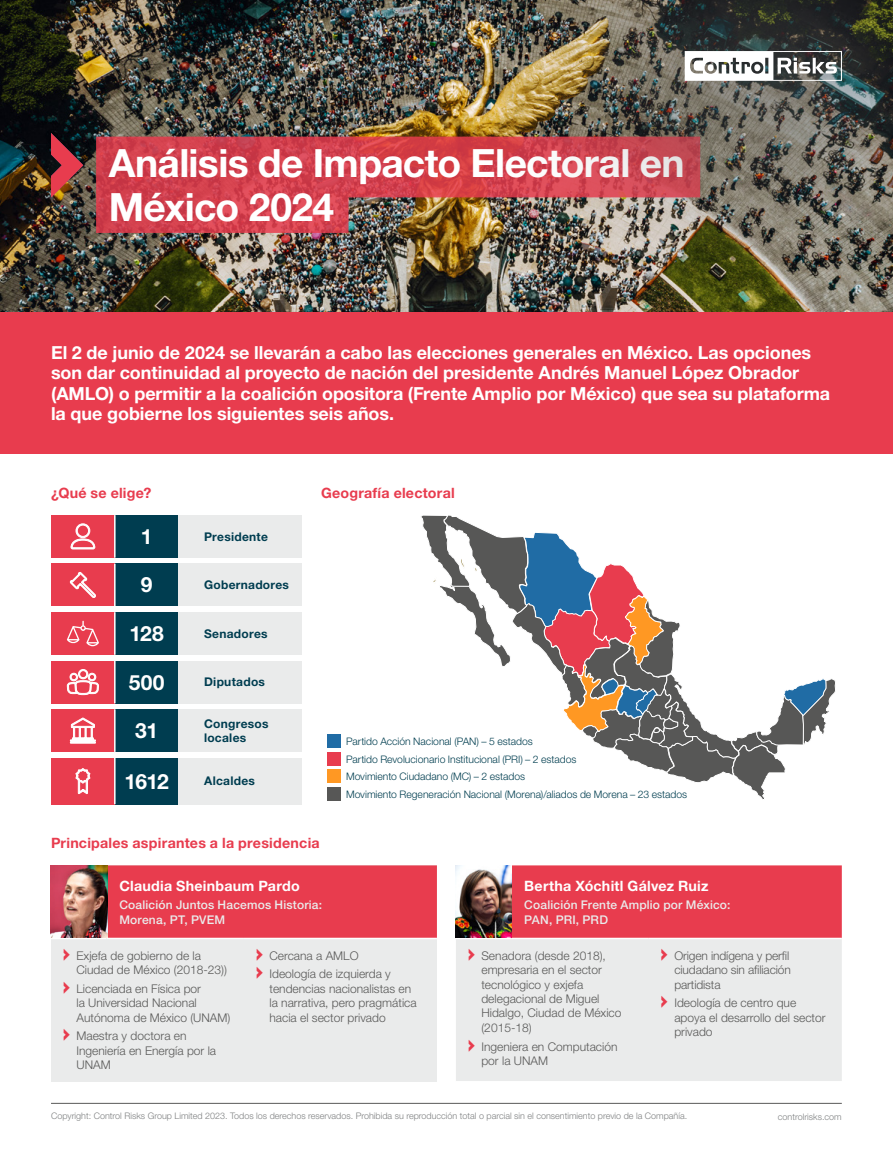
<style>
.page{position:relative;width:893px;height:1170px;background:#fff}
.page>*{position:absolute;margin:0;border:0;box-sizing:border-box;transform-origin:0 0}
.t1{font:700 39px/43.3px "Helvetica Neue LT Std";letter-spacing:-.015em;color:#fff}
.t2{font:700 21px "Helvetica Neue LT Std";letter-spacing:-.025em;color:#fff}
.t3{font:700 18px/20.2px "Helvetica Neue LT Std";letter-spacing:-.005em;color:#fff}
.t4{font:700 14.25px "Helvetica Neue LT Std";letter-spacing:.015em;color:#e83c4e}
.t5{font:700 14.25px "Helvetica Neue LT Std";letter-spacing:.015em;color:#fff}
.t6{font:300 12px/14.4px "Helvetica Neue LT Std";color:#595958}
.t7{font:500 12px/14.4px "Helvetica Neue LT Std";letter-spacing:.015em;color:#eaebeb}
.t8{font:700 12px/14.4px "Helvetica Neue LT Std";letter-spacing:.025em;color:#003d50}
.t9{font:300 10.35px/17.9px "Helvetica Neue LT Std";color:#003e50}
.t10{font:300 9px "Helvetica Neue LT Std";color:#7e8081}
</style>
<div class="page">
<img style="left:0;top:0;width:893px;height:312px">
<div style="left:0;top:312px;width:893px;height:142px;background:#e83c4e"></div>
<hr style="left:51px;top:1102px;width:791px;height:1px;background:#595958">
<svg style="left:421px;top:515px;width:415px;height:284px"></svg>
<div style="left:327px;top:734px;width:13px;height:13px;background:#206ca5"></div>
<div style="left:327px;top:752px;width:13px;height:13px;background:#e83c4e"></div>
<div style="left:327px;top:769px;width:13px;height:13px;background:#ff9823"></div>
<div style="left:327px;top:787px;width:13px;height:13px;background:#575756"></div>
<div style="left:512px;top:865px;width:330px;height:72px;background:#e83c4e"></div>
<div style="left:456px;top:939px;width:386px;height:141px;background:#eaebeb"></div>
<img style="left:455px;top:865px;width:57px;height:72px">
<div style="left:107px;top:865px;width:330px;height:72px;background:#e83c4e"></div>
<div style="left:51px;top:939px;width:386px;height:142px;background:#eaebeb"></div>
<img style="left:51px;top:865px;width:56px;height:72px">
<div style="left:51px;top:515px;width:64px;height:42px;background:#e83c4e"></div>
<div style="left:115px;top:515px;width:64px;height:42px;background:#003d50"></div>
<div style="left:179px;top:515px;width:123px;height:42px;background:#eaebeb"></div>
<hr style="left:114px;top:515px;width:2px;height:42px;background:#fff">
<svg style="left:71px;top:523px;width:24px;height:26px"></svg>
<div style="left:51px;top:563px;width:64px;height:43px;background:#e83c4e"></div>
<div style="left:115px;top:563px;width:64px;height:43px;background:#003d50"></div>
<div style="left:179px;top:563px;width:123px;height:43px;background:#eaebeb"></div>
<hr style="left:114px;top:563px;width:2px;height:43px;background:#fff">
<svg style="left:70px;top:572px;width:26px;height:26px"></svg>
<div style="left:51px;top:612px;width:64px;height:42px;background:#e83c4e"></div>
<div style="left:115px;top:612px;width:64px;height:42px;background:#003d50"></div>
<div style="left:179px;top:612px;width:123px;height:42px;background:#eaebeb"></div>
<hr style="left:114px;top:612px;width:2px;height:42px;background:#fff">
<svg style="left:67px;top:620px;width:32px;height:26px"></svg>
<div style="left:51px;top:660px;width:64px;height:43px;background:#e83c4e"></div>
<div style="left:115px;top:660px;width:64px;height:43px;background:#003d50"></div>
<div style="left:179px;top:660px;width:123px;height:43px;background:#eaebeb"></div>
<hr style="left:114px;top:660px;width:2px;height:43px;background:#fff">
<svg style="left:67px;top:669px;width:32px;height:26px"></svg>
<div style="left:51px;top:709px;width:64px;height:42px;background:#e83c4e"></div>
<div style="left:115px;top:709px;width:64px;height:42px;background:#003d50"></div>
<div style="left:179px;top:709px;width:123px;height:42px;background:#eaebeb"></div>
<hr style="left:114px;top:709px;width:2px;height:42px;background:#fff">
<svg style="left:70px;top:717px;width:26px;height:26px"></svg>
<div style="left:51px;top:757px;width:64px;height:47px;background:#e83c4e"></div>
<div style="left:115px;top:757px;width:64px;height:47px;background:#003d50"></div>
<div style="left:179px;top:757px;width:123px;height:47px;background:#eaebeb"></div>
<hr style="left:114px;top:757px;width:2px;height:47px;background:#fff">
<svg style="left:76px;top:768px;width:14px;height:26px"></svg>
<svg style="left:51px;top:133px;width:32px;height:64px;background:#853536"></svg>
<svg style="left:96px;top:137px;width:386px;height:96px;background:#c7454a"></svg>
<div style="left:482px;top:0;width:411px;height:289px;background:#595958;opacity:.85"></div>
<svg style="left:685px;top:51px;width:157px;height:30px"></svg>
<svg style="left:469px;top:948px;width:6px;height:12px"></svg>
<svg style="left:469px;top:1038px;width:6px;height:13px"></svg>
<svg style="left:662px;top:948px;width:6px;height:12px"></svg>
<svg style="left:662px;top:995px;width:6px;height:12px"></svg>
<svg style="left:64px;top:948px;width:6px;height:12px"></svg>
<svg style="left:64px;top:981px;width:6px;height:12px"></svg>
<svg style="left:64px;top:1028px;width:6px;height:12px"></svg>
<svg style="left:257px;top:948px;width:6px;height:12px"></svg>
<svg style="left:257px;top:966px;width:6px;height:13px"></svg>
<h1 class="t1" style="left:109px;top:141px;width:577px">Análisis de Impacto Electoral en<br>México 2024</h1>
<p class="t3" style="left:51px;top:342px;width:781px">El 2 de junio de 2024 se llevarán a cabo las elecciones generales en México. Las opciones son dar continuidad al proyecto de nación del presidente Andrés Manuel López Obrador (AMLO) o permitir a la coalición opositora (Frente Amplio por México) que sea su plataforma la que gobierne los siguientes seis años.</p>
<p class="t4" style="left:51px;top:484px;width:102px">¿Qué se elige?</p>
<p class="t4" style="left:321px;top:484px;width:135px">Geografía electoral</p>
<h2 class="t2" style="left:141px;top:523px;width:13px">1</h2>
<p class="t8" style="left:204px;top:529px;width:65px">Presidente</p>
<h2 class="t2" style="left:141px;top:572px;width:13px">9</h2>
<p class="t8" style="left:204px;top:577px;width:86px">Gobernadores</p>
<h2 class="t2" style="left:130px;top:620px;width:36px">128</h2>
<p class="t8" style="left:204px;top:626px;width:65px">Senadores</p>
<h2 class="t2" style="left:129px;top:669px;width:37px">500</h2>
<p class="t8" style="left:204px;top:674px;width:62px">Diputados</p>
<h2 class="t2" style="left:135px;top:717px;width:24px">31</h2>
<p class="t8" style="left:204px;top:716px;width:66px">Congresos locales</p>
<h2 class="t2" style="left:124px;top:768px;width:46px">1612</h2>
<p class="t8" style="left:204px;top:773px;width:52px">Alcaldes</p>
<p class="t4" style="left:51px;top:834px;width:270px">Principales aspirantes a la presidencia</p>
<p class="t9" style="left:346px;top:732px;width:343px">Partido Acción Nacional (PAN) – 5 estados<br>Partido Revolucionario Institucional (PRI) – 2 estados<br>Movimiento Ciudadano (MC) – 2 estados<br>Movimiento Regeneración Nacional (Morena)/aliados de Morena – 23 estados</p>
<p class="t5" style="left:119px;top:876px;width:182px">Claudia Sheinbaum Pardo</p>
<p class="t7" style="left:119px;top:897px;width:204px">Coalición Juntos Hacemos Historia:<br>Morena, PT, PVEM</p>
<p class="t6" style="left:77px;top:948px;width:152px">Exjefa de gobierno de la<br>Ciudad de México (2018-23))</p>
<p class="t6" style="left:77px;top:981px;width:155px">Licenciada en Física por<br>la Universidad Nacional<br>Autónoma de México (UNAM)</p>
<p class="t6" style="left:77px;top:1028px;width:141px">Maestra y doctora en<br>Ingeniería en Energía por la<br>UNAM</p>
<p class="t6" style="left:269px;top:945px;width:123px;line-height:18.6px">Cercana a AMLO<br>Ideología de izquierda y</p>
<p class="t6" style="left:269px;top:981px;width:149px">tendencias nacionalistas en la narrativa, pero pragmática hacia el sector privado</p>
<p class="t5" style="left:524px;top:876px;width:186px">Bertha Xóchitl Gálvez Ruiz</p>
<p class="t7" style="left:524px;top:897px;width:208px">Coalición Frente Amplio por México:<br>PAN, PRI, PRD</p>
<p class="t6" style="left:481px;top:948px;width:142px">Senadora (desde 2018), empresaria en el sector tecnológico y exjefa delegacional de Miguel<br>Hidalgo, Ciudad de México (2015-18)</p>
<p class="t6" style="left:481px;top:1038px;width:138px">Ingeniera en Computación por la UNAM</p>
<p class="t6" style="left:674px;top:948px;width:118px">Origen indígena y perfil ciudadano sin afiliación partidista</p>
<p class="t6" style="left:674px;top:995px;width:153px">Ideología de centro que apoya el desarrollo del sector privado</p>
<p class="t10" style="left:51px;top:1110px;width:638px">Copyright: Control Risks Group Limited 2023. Todos los derechos reservados. Prohibida su reproducción total o parcial sin el consentimiento previo de la Compañía.</p>
<p class="t10" style="left:778px;top:1111px;width:65px">controlrisks.com</p>
</div>
